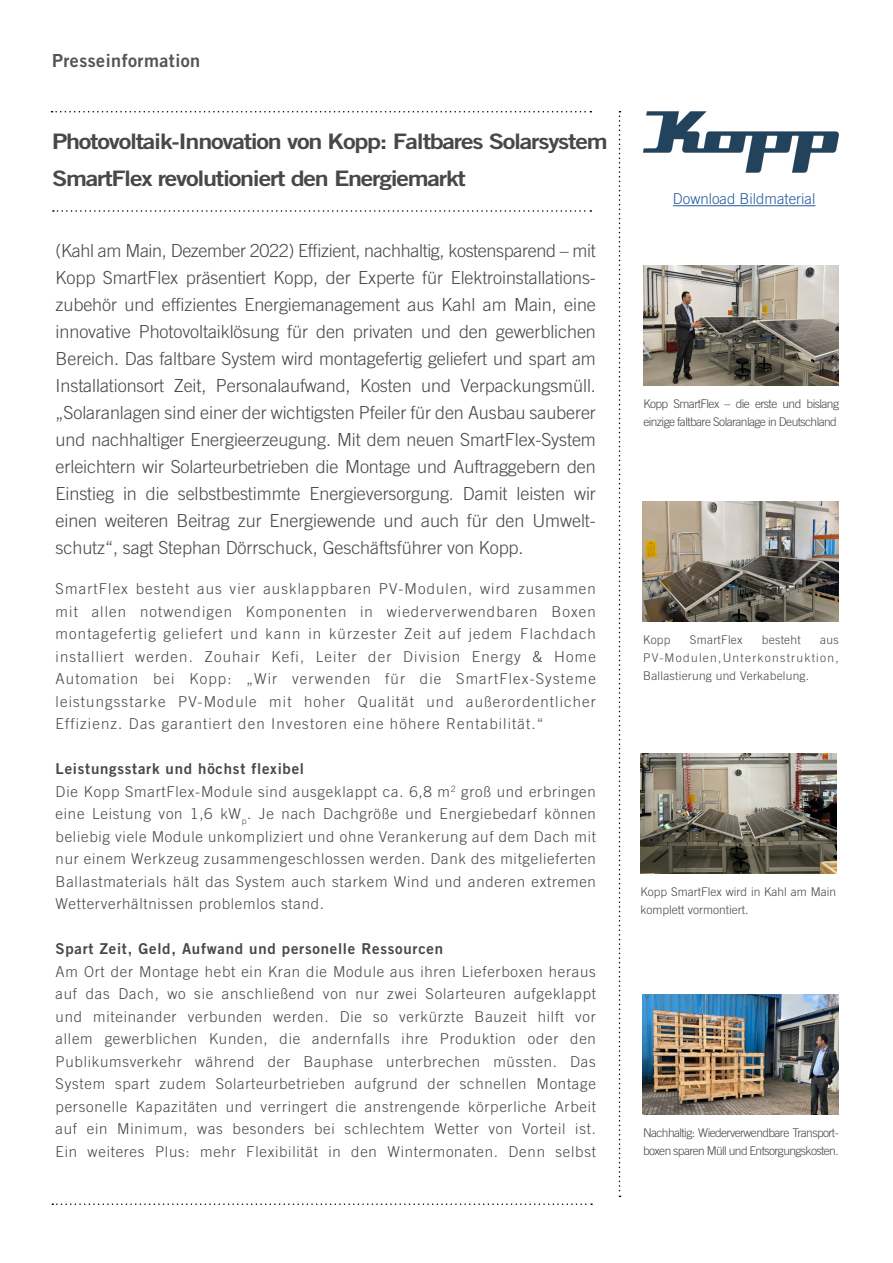
<style>
.page{position:relative;width:893px;height:1263px;background:#fff}
.page>*{position:absolute;margin:0;border:0;box-sizing:border-box;transform-origin:0 0}
.Überschrift{font:21.3px/37.5px "Trade Gothic LT Bold Two";letter-spacing:-.05em;color:#484847;scale:1.18 1}
.Teaser{font:300 18px/27px "Trade Gothic LT";letter-spacing:-.005em;color:#484847;text-align:justify}
.t1{font:18px "Trade Gothic LT Bold Two";letter-spacing:.025em;color:#585353}
.Fließtext{font:300 15px/22.5px "Trade Gothic LT";letter-spacing:.05em;color:#484847;text-align:justify}
.Fließtext-2{font:15px "Trade Gothic LT Bold Two";letter-spacing:.05em;color:#484847}
.t2{font:300 15px "Trade Gothic LT";color:#245a9c}
.Fließtext-3{font:300 12px/18px "Trade Gothic LT";letter-spacing:-.05em;color:#484847}
.Fließtext-4{font:300 12px/18px "Trade Gothic LT";color:#484847}
.Fließtext-5{font:300 12px "Trade Gothic LT";letter-spacing:.02em;color:#484847}
</style>
<div class="page">
<svg style="left:52px;top:111px;width:539px;height:1px"></svg>
<svg style="left:619px;top:111px;width:1px;height:1086px"></svg>
<img style="left:643px;top:112px;width:196px;height:60px">
<svg style="left:53px;top:210px;width:538px;height:2px"></svg>
<img style="left:643px;top:266px;width:196px;height:120px">
<hr style="left:673px;top:205px;width:142px;height:1px;background:#245a9c">
<svg style="left:52px;top:1203px;width:540px;height:2px"></svg>
<img style="left:643px;top:502px;width:195px;height:119px">
<img style="left:640px;top:754px;width:196px;height:119px">
<img style="left:643px;top:995px;width:195px;height:119px">
<p class="t1" style="left:52px;top:49px;width:150px">Presseinformation</p>
<p class="Überschrift" style="left:52px;top:122px;width:472px">Photovoltaik-Innovation von Kopp: Faltbares Solarsystem<br>SmartFlex revolutioniert den Energiemarkt</p>
<p class="Teaser" style="left:56px;top:236px;width:542px">(Kahl am Main, Dezember 2022) Effizient, nachhaltig, kostensparend – mit Kopp SmartFlex präsentiert Kopp, der Experte für Elektroinstallations&shy;zubehör und effizientes Energiemanagement aus Kahl am Main, eine innovative Photovoltaiklösung für den privaten und den gewerblichen Bereich. Das faltbare System wird montagefertig geliefert und spart am Installationsort Zeit, Personalaufwand, Kosten und Verpackungsmüll. „Solaranlagen sind einer der wichtigsten Pfeiler für den Ausbau sauberer und nachhaltiger Energieerzeugung. Mit dem neuen SmartFlex-System erleichtern wir Solarteurbetrieben die Montage und Auftraggebern den Einstieg in die selbstbestimmte Energieversorgung. Damit leisten wir einen weiteren Beitrag zur Energiewende und auch für den Umwelt&shy;schutz“, sagt Stephan Dörrschuck, Geschäftsführer von Kopp.</p>
<p class="Fließtext" style="left:56px;top:577px;width:542px">SmartFlex besteht aus vier ausklappbaren PV-Modulen, wird zusammen mit allen notwendigen Komponenten in wiederverwendbaren Boxen montagefertig geliefert und kann in kürzester Zeit auf jedem Flachdach installiert werden. Zouhair Kefi, Leiter der Division Energy &amp; Home Automation bei Kopp: „Wir verwenden für die SmartFlex-Systeme leistungsstarke PV-Module mit hoher Qualität und außerordentlicher Effizienz. Das garantiert den Investoren eine höhere Rentabilität.“</p>
<p class="Fließtext-2" style="left:56px;top:759px;width:250px">Leistungsstark und höchst flexibel</p>
<p class="Fließtext" style="left:56px;top:780px;width:542px">Die Kopp SmartFlex-Module sind ausgeklappt ca. 6,8 m<sup>2</sup> groß und erbringen eine Leistung von 1,6 kW<sub>p</sub>. Je nach Dachgröße und Energiebedarf können beliebig viele Module unkompliziert und ohne Verankerung auf dem Dach mit nur einem Werkzeug zusammengeschlossen werden. Dank des mitgelieferten Ballastmaterials hält das System auch starkem Wind und anderen extremen Wetterverhältnissen problemlos stand.</p>
<p class="Fließtext-2" style="left:56px;top:939px;width:389px">Spart Zeit, Geld, Aufwand und personelle Ressourcen</p>
<p class="Fließtext" style="left:56px;top:960px;width:542px">Am Ort der Montage hebt ein Kran die Module aus ihren Lieferboxen heraus auf das Dach, wo sie anschließend von nur zwei Solarteuren aufgeklappt und miteinander verbunden werden. Die so verkürzte Bauzeit hilft vor allem gewerblichen Kunden, die andernfalls ihre Produktion oder den Publikumsverkehr während der Bauphase unterbrechen müssten. Das System spart zudem Solarteurbetrieben aufgrund der schnellen Montage personelle Kapazitäten und verringert die anstrengende körperliche Arbeit auf ein Minimum, was besonders bei schlechtem Wetter von Vorteil ist.<br>Ein weiteres Plus: mehr Flexibilität in den Wintermonaten. Denn selbst</p>
<p class="t2" style="left:673px;top:190px;width:144px">Download Bildmaterial</p>
<p class="Fließtext-3" style="left:643px;top:394px;width:197px">Kopp SmartFlex – die erste und bislang einzige faltbare Solaranlage in Deutschland</p>
<p class="Fließtext-3" style="left:643px;top:630px;width:29px">Kopp</p>
<p class="Fließtext-5" style="left:690px;top:632px;width:54px">SmartFlex</p>
<p class="Fließtext-5" style="left:762px;top:632px;width:40px">besteht</p>
<p class="Fließtext-3" style="left:643px;top:630px;width:197px;text-align:justify;text-indent:177px">aus PV-Modulen,Unterkonstruktion, Ballastierung und Verkabelung.</p>
<p class="Fließtext-4" style="left:640px;top:882px;width:197px">Kopp SmartFlex wird in Kahl am Main komplett vormontiert.</p>
<p class="Fließtext-3" style="left:643px;top:1123px;width:197px">Nachhaltig: Wiederverwendbare Transport&shy;boxen sparen Müll und Entsorgungskosten.</p>
</div>
